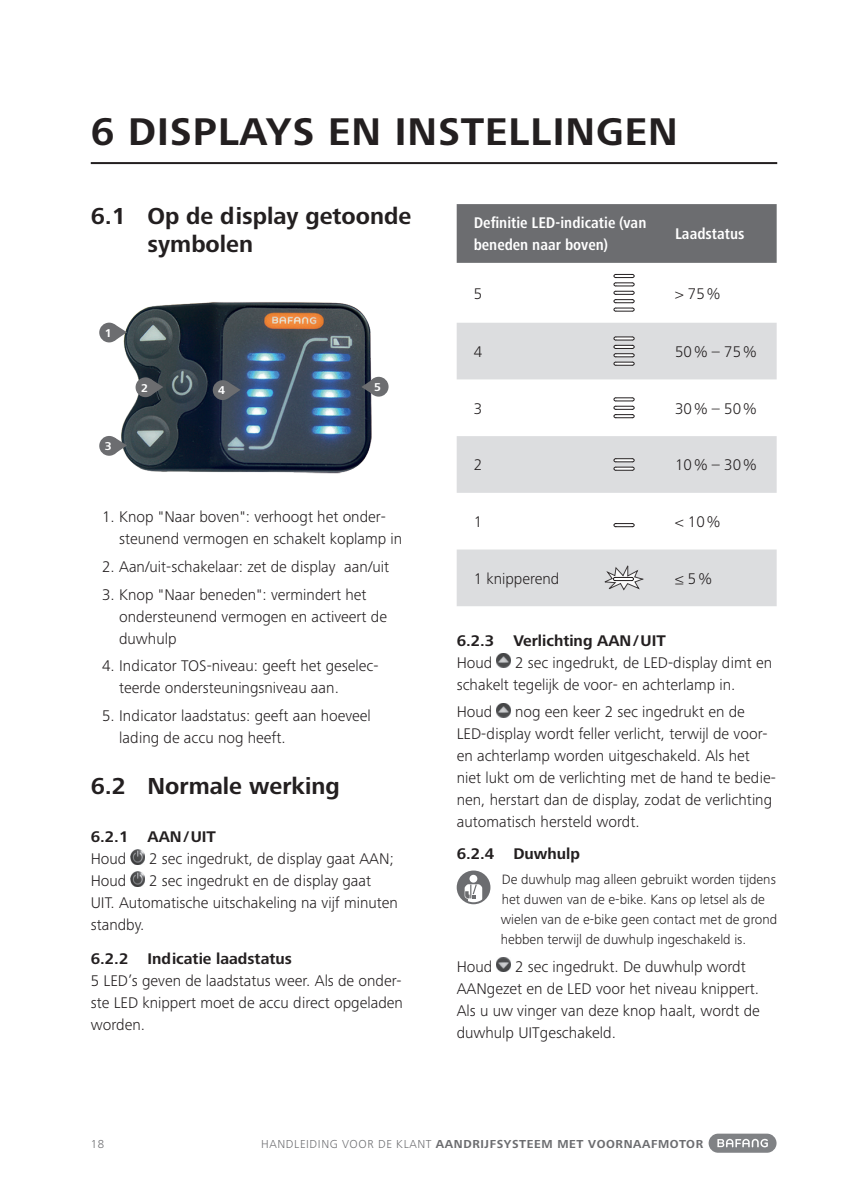
<style>
.page{position:relative;width:851px;height:1202px;background:#fff}
.page>*{position:absolute;margin:0;border:0;box-sizing:border-box;transform-origin:0 0}
.t1{font:700 40px "Frutiger Next Pro";letter-spacing:.025em;color:#231f20}
.t2{font:700 24px/28px "Frutiger Next Pro";color:#231f20}
.t3{font:300 16px/22px "Frutiger Next Pro";color:#231f20}
.t4{font:700 16px "Frutiger Next Pro";color:#231f20}
.t5{font:700 condensed 16px/22px "Frutiger Next Pro";color:#fff}
.t6{font:300 14px/20px "Frutiger Next Pro";color:#231f20}
.t7{font:700 12px "Frutiger Next Pro";letter-spacing:.05em;color:#6c6d70}
.t8{font:300 12px "Frutiger Next Pro";color:#6c6d70}
.t9{font:700 11.8px "Frutiger Next Pro";color:#fff}
.s1{font-weight:300}
</style>
<div class="page">
<div style="left:708px;top:1134px;width:68px;height:19px;background:#808285;border-radius:10px"></div>
<svg style="left:717px;top:1139px;width:50px;height:8px"></svg>
<hr style="left:91px;top:162px;width:686px;height:2px;background:#231f20">
<img style="left:104px;top:302px;width:285px;height:172px">
<div style="left:99px;top:323px;width:20px;height:19px;background:#6c6d70;border-radius:50%"></div>
<div style="left:135px;top:377px;width:20px;height:20px;background:#6c6d70;border-radius:50%"></div>
<div style="left:213px;top:380px;width:19px;height:20px;background:#6c6d70;border-radius:50%"></div>
<div style="left:99px;top:436px;width:20px;height:20px;background:#6c6d70;border-radius:50%"></div>
<div style="left:368px;top:377px;width:20px;height:20px;background:#6c6d70;border-radius:50%"></div>
<svg style="left:361px;top:379px;width:12px;height:16px"></svg>
<svg style="left:115px;top:438px;width:12px;height:16px"></svg>
<svg style="left:151px;top:379px;width:12px;height:16px"></svg>
<svg style="left:229px;top:382px;width:11px;height:16px"></svg>
<svg style="left:115px;top:324px;width:12px;height:17px"></svg>
<img style="left:131px;top:850px;width:14px;height:14px">
<img style="left:131px;top:872px;width:14px;height:14px">
<div style="left:456px;top:204px;width:320px;height:59px;background:#6c6d70"></div>
<svg style="left:456px;top:323px;width:320px;height:283px"></svg>
<div style="left:456px;top:436px;width:320px;height:57px;background:#dcdddf"></div>
<div style="left:613px;top:274px;width:21px;height:4px;border:1px solid #231f20;border-radius:2px"></div>
<div style="left:613px;top:283px;width:21px;height:3px;border:1px solid #231f20;border-radius:2px"></div>
<div style="left:613px;top:291px;width:21px;height:4px;border:1px solid #231f20;border-radius:2px"></div>
<div style="left:613px;top:299px;width:21px;height:4px;border:1px solid #231f20;border-radius:2px"></div>
<div style="left:613px;top:308px;width:21px;height:3px;border:1px solid #231f20;border-radius:2px"></div>
<div style="left:613px;top:337px;width:21px;height:3px;border:1px solid #231f20;border-radius:2px"></div>
<div style="left:613px;top:345px;width:21px;height:4px;border:1px solid #231f20;border-radius:2px"></div>
<div style="left:613px;top:353px;width:21px;height:4px;border:1px solid #231f20;border-radius:2px"></div>
<div style="left:613px;top:362px;width:21px;height:3px;border:1px solid #231f20;border-radius:2px"></div>
<div style="left:613px;top:398px;width:21px;height:3px;border:1px solid #231f20;border-radius:2px"></div>
<div style="left:613px;top:406px;width:21px;height:4px;border:1px solid #231f20;border-radius:2px"></div>
<div style="left:613px;top:414px;width:21px;height:4px;border:1px solid #231f20;border-radius:2px"></div>
<div style="left:613px;top:458px;width:21px;height:4px;border:1px solid #231f20;border-radius:2px"></div>
<div style="left:613px;top:467px;width:21px;height:3px;border:1px solid #231f20;border-radius:2px"></div>
<div style="left:613px;top:523px;width:21px;height:4px;border:1px solid #231f20;border-radius:2px"></div>
<svg style="left:602px;top:564px;width:42px;height:26px"></svg>
<div style="left:613px;top:577px;width:20px;height:4px;border:1px solid #231f20;border-radius:2px"></div>
<img style="left:496px;top:653px;width:14px;height:15px">
<img style="left:496px;top:703px;width:14px;height:14px">
<svg style="left:456px;top:870px;width:34px;height:34px"></svg>
<div style="left:458px;top:872px;width:30px;height:30px;background:#6c6d70;border-radius:50%"></div>
<div style="left:469px;top:875px;width:8px;height:8px;background:#fff;border-radius:50%"></div>
<svg style="left:464px;top:884px;width:18px;height:18px"></svg>
<img style="left:496px;top:958px;width:14px;height:14px">
<h1 class="t1" style="left:91px;top:109px;width:588px">6 DISPLAYS EN INSTELLINGEN</h1>
<h2 class="t2" style="left:147px;top:202px;width:265px;text-indent:-57px">6.1 Op de display getoonde symbolen</h2>
<p class="t9" style="left:105px;top:326px;width:8px">1</p>
<p class="t9" style="left:105px;top:439px;width:8px">3</p>
<p class="t9" style="left:141px;top:381px;width:8px">2</p>
<p class="t9" style="left:218px;top:384px;width:8px">4</p>
<p class="t9" style="left:374px;top:380px;width:8px">5</p>
<p class="t3" style="left:119px;top:506px;width:284px;text-indent:-17px">1. Knop "Naar boven": verhoogt het onder&shy;steunend vermogen en schakelt koplamp in</p>
<p class="t3" style="left:102px;top:556px;width:288px">2. Aan/uit-schakelaar: zet de display aan/uit</p>
<p class="t3" style="left:119px;top:583px;width:269px;text-indent:-17px">3. Knop "Naar beneden": vermindert het ondersteunend vermogen en activeert de duwhulp</p>
<p class="t3" style="left:119px;top:655px;width:261px;text-indent:-17px">4. Indicator TOS-niveau: geeft het geselec&shy;teerde ondersteuningsniveau aan.</p>
<p class="t3" style="left:119px;top:705px;width:253px;text-indent:-17px">5. Indicator laadstatus: geeft aan hoeveel lading de accu nog heeft.</p>
<h2 class="t2" style="left:91px;top:772px;width:250px">6.2 Normale werking</h2>
<p class="t4" style="left:91px;top:828px;width:127px">6.2.1 AAN/UIT</p>
<p class="t3" style="left:91px;top:848px;width:37px">Houd</p>
<p class="t3" style="left:149px;top:848px;width:246px">2 sec ingedrukt, de display gaat AAN;</p>
<p class="t3" style="left:91px;top:870px;width:37px">Houd</p>
<p class="t3" style="left:91px;top:870px;width:308px;text-indent:58px">2 sec ingedrukt en de display gaat<br>UIT. Automatische uitschakeling na vijf minuten standby.</p>
<p class="t4" style="left:91px;top:949px;width:203px">6.2.2 Indicatie laadstatus</p>
<p class="t3" style="left:91px;top:969px;width:313px;text-align:justify">5 LED’s geven de laadstatus weer. Als de onder&shy;ste LED knippert moet de accu direct opgeladen worden.</p>
<p class="t5" style="left:473px;top:212px;width:174px">Definitie LED-indicatie (van beneden naar boven)</p>
<p class="t5" style="left:675px;top:223px;width:71px">Laadstatus</p>
<p class="t3" style="left:473px;top:282px;width:10px">5</p>
<p class="t3" style="left:675px;top:282px;width:47px">&gt; 75%</p>
<p class="t3" style="left:473px;top:341px;width:10px">4</p>
<p class="t3" style="left:675px;top:340px;width:83px">50% – 75%</p>
<p class="t3" style="left:473px;top:397px;width:10px">3</p>
<p class="t3" style="left:675px;top:397px;width:83px">30% – 50%</p>
<p class="t3" style="left:473px;top:454px;width:10px">2</p>
<p class="t3" style="left:675px;top:454px;width:83px">10% – 30%</p>
<p class="t3" style="left:473px;top:511px;width:10px">1</p>
<p class="t3" style="left:675px;top:511px;width:47px">&lt; 10%</p>
<p class="t3" style="left:473px;top:567px;width:87px">1 knipperend</p>
<p class="t3" style="left:675px;top:567px;width:38px">≤ 5%</p>
<p class="t4" style="left:456px;top:631px;width:210px">6.2.3 Verlichting AAN/UIT</p>
<p class="t3" style="left:456px;top:651px;width:37px">Houd</p>
<p class="t3" style="left:456px;top:651px;width:317px;text-indent:58px">2 sec ingedrukt, de LED-display dimt en schakelt tegelijk de voor- en achterlamp in.</p>
<p class="t3" style="left:456px;top:701px;width:37px">Houd</p>
<p class="t3" style="left:456px;top:701px;width:320px;text-indent:58px">nog een keer 2 sec ingedrukt en de LED-display wordt feller verlicht, terwijl de voor&shy;en achterlamp worden uitgeschakeld. Als het niet lukt om de verlichting met de hand te bedie&shy;nen, herstart dan de display, zodat de verlichting automatisch hersteld wordt.</p>
<p class="t4" style="left:456px;top:844px;width:125px">6.2.4 Duwhulp</p>
<p class="t6" style="left:500px;top:870px;width:278px">De duwhulp mag alleen gebruikt worden tijdens het duwen van de e-bike. Kans op letsel als de wielen van de e-bike geen contact met de grond hebben terwijl de duwhulp ingeschakeld is.</p>
<p class="t3" style="left:456px;top:956px;width:37px">Houd</p>
<p class="t3" style="left:456px;top:956px;width:304px;text-indent:58px">2 sec ingedrukt. De duwhulp wordt AANgezet en de LED voor het niveau knippert.<br>Als u uw vinger van deze knop haalt, wordt de duwhulp UITgeschakeld.</p>
<p class="t8" style="left:91px;top:1137px;width:15px">18</p>
<p class="t7" style="left:261px;top:1137px;width:443px"><span class="s1">HANDLEIDING VOOR DE KLANT</span> AANDRIJFSYSTEEM MET VOORNAAFMOTOR</p>
</div>
